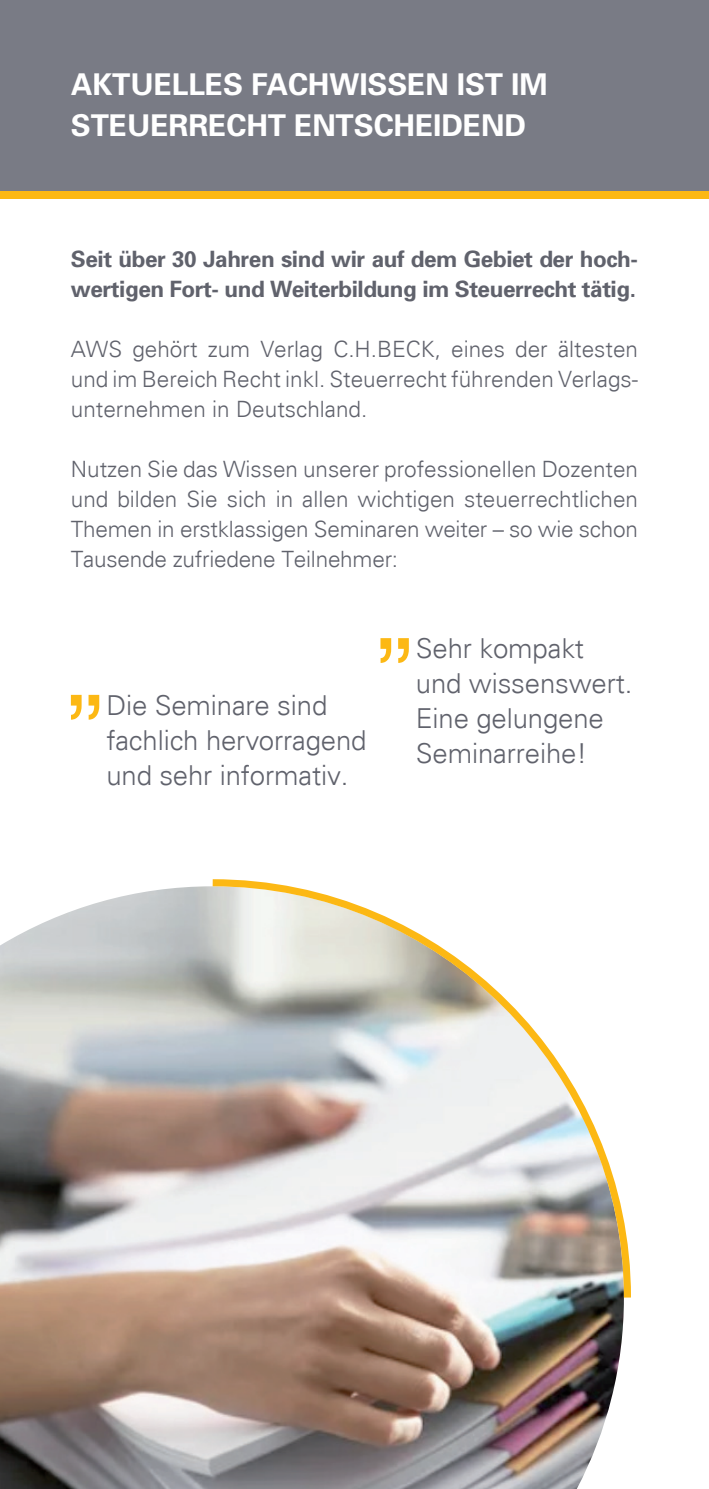
<style>
.page{position:relative;width:709px;height:1489px;background:#fff}
.page>*{position:absolute;margin:0;border:0;box-sizing:border-box;transform-origin:0 0}
.t1{font:700 30px/40px "Univers";letter-spacing:-.005em;color:#fff}
.t2{font:300 27.5px/35px "Univers";letter-spacing:-.005em;color:#60626c}
.t3{font:300 22.5px/30px "Univers";letter-spacing:-.005em;color:#60626c;text-align:justify}
.t4{font:700 22.5px/30px "Univers";letter-spacing:-.02em;color:#60626c}
</style>
<div class="page">
<div style="left:0;top:0;width:709px;height:191px;background:#797b85"></div>
<div style="left:0;top:191px;width:709px;height:7px;background:#fcb814"></div>
<img style="left:0;top:886px;width:624px;height:602px">
<svg style="left:206px;top:879px;width:425px;height:425px"></svg>
<svg style="left:380px;top:638px;width:29px;height:25px"></svg>
<svg style="left:71px;top:694px;width:28px;height:25px"></svg>
<h1 class="t1" style="left:71px;top:64px;width:478px">AKTUELLES FACHWISSEN IST IM<br>STEUERRECHT ENTSCHEIDEND</h1>
<p class="t4" style="left:71px;top:243px;width:568px">Seit über 30 Jahren sind wir auf dem Gebiet der hoch&shy;wertigen Fort- und Weiterbildung im Steuerrecht tätig.</p>
<p class="t3" style="left:71px;top:333px;width:568px">AWS gehört zum Verlag C.H.BECK, eines der ältesten und im Bereich Recht inkl. Steuerrecht führenden Verlags&shy;unternehmen in Deutschland.</p>
<p class="t3" style="left:71px;top:453px;width:568px">Nutzen Sie das Wissen unserer professionellen Dozenten und bilden Sie sich in allen wichtigen steuerrechtlichen Themen in erstklassigen Seminaren weiter – so wie schon Tausende zufriedene Teilnehmer:</p>
<p class="t2" style="left:106px;top:687px;width:262px">Die Seminare sind fachlich hervorragend und sehr informativ.</p>
<p class="t2" style="left:416px;top:630px;width:218px">Sehr kompakt und wissenswert.<br>Eine gelungene<br>Seminarreihe!</p>
</div>
